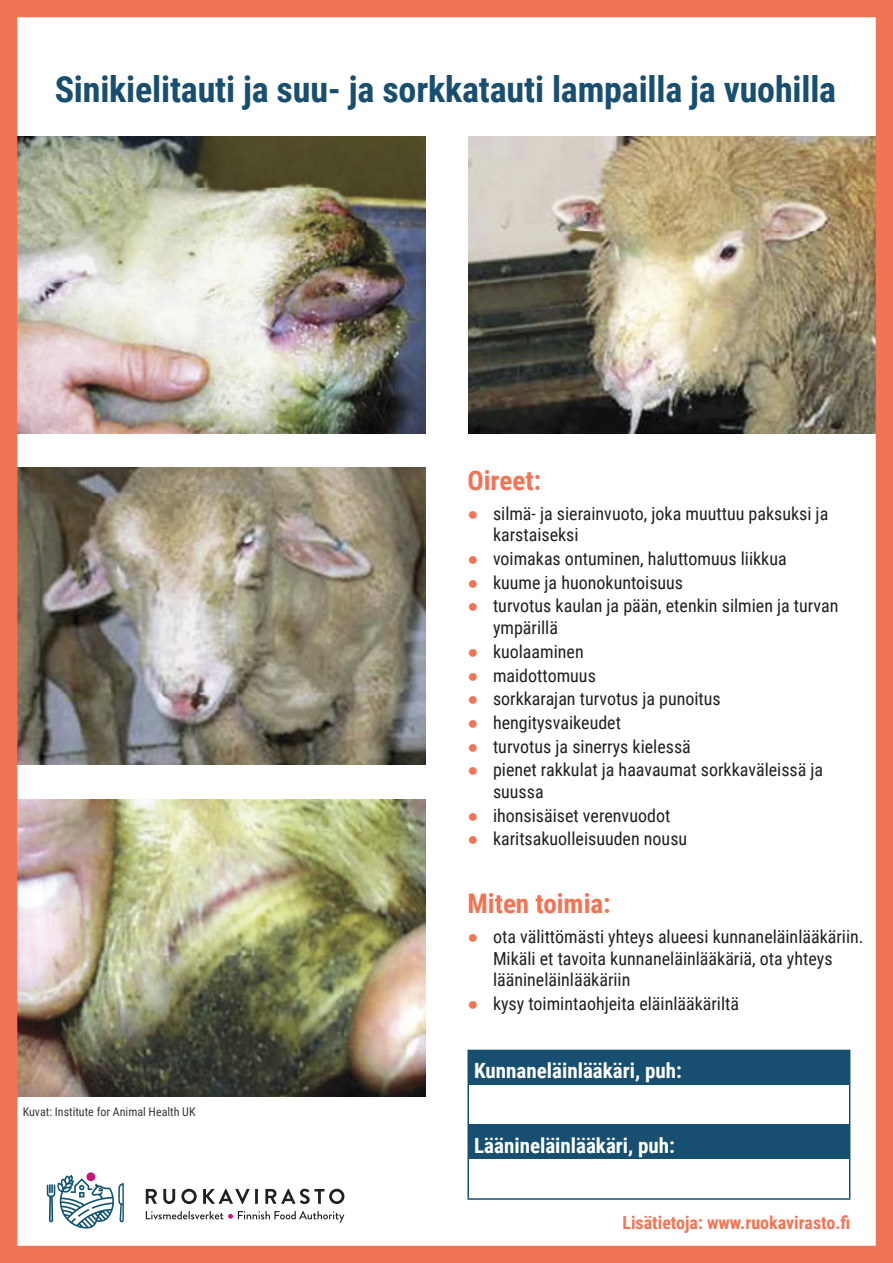
<style>
.page{position:relative;width:893px;height:1263px;background:#fff}
.page>*{position:absolute;margin:0;border:0;box-sizing:border-box;transform-origin:0 0}
.Pääotsikko{font:700 36px "Roboto Condensed";letter-spacing:-.005em;color:#184f71}
.v_o{font:700 27px "Roboto Condensed";color:#f37454}
.Alaotsikko{font:700 21px "Roboto Condensed";color:#fff}
.t1{font:18px/21.6px "Roboto Condensed";color:#231f20}
.pikku_v_o{font:700 18px "Roboto Condensed";color:#f37454}
.Kuvatiedot{font:12px "Roboto Condensed";color:#353841}
.s1{font-family:"Arial";color:#f37454}
</style>
<div class="page">
<img style="left:0;top:0;width:893px;height:1263px">
<p class="Pääotsikko" style="left:55px;top:63px;width:783px">Sinikielitauti ja suu- ja sorkkatauti lampailla ja vuohilla</p>
<p class="v_o" style="left:467px;top:461px;width:75px">Oireet:</p>
<p class="t1" style="left:493px;top:502px;width:337px;text-indent:-26px"><span class="s1">●</span> silmä- ja sierainvuoto, joka muuttuu paksuksi ja karstaiseksi</p>
<p class="t1" style="left:467px;top:547px;width:321px"><span class="s1">●</span> voimakas ontuminen, haluttomuus liikkua</p>
<p class="t1" style="left:467px;top:571px;width:217px"><span class="s1">●</span> kuume ja huonokuntoisuus</p>
<p class="t1" style="left:493px;top:595px;width:347px;text-indent:-26px"><span class="s1">●</span> turvotus kaulan ja pään, etenkin silmien ja turvan ympärillä</p>
<p class="t1" style="left:467px;top:640px;width:118px"><span class="s1">●</span> kuolaaminen</p>
<p class="t1" style="left:467px;top:664px;width:130px"><span class="s1">●</span> maidottomuus</p>
<p class="t1" style="left:467px;top:687px;width:255px"><span class="s1">●</span> sorkkarajan turvotus ja punoitus</p>
<p class="t1" style="left:467px;top:711px;width:155px"><span class="s1">●</span> hengitysvaikeudet</p>
<p class="t1" style="left:467px;top:735px;width:225px"><span class="s1">●</span> turvotus ja sinerrys kielessä</p>
<p class="t1" style="left:493px;top:758px;width:332px;text-indent:-26px"><span class="s1">●</span> pienet rakkulat ja haavaumat sorkkaväleissä ja suussa</p>
<p class="t1" style="left:467px;top:804px;width:204px"><span class="s1">●</span> ihonsisäiset verenvuodot</p>
<p class="t1" style="left:467px;top:828px;width:221px"><span class="s1">●</span> karitsakuolleisuuden nousu</p>
<p class="v_o" style="left:467px;top:884px;width:145px">Miten toimia:</p>
<p class="t1" style="left:493px;top:925px;width:372px;text-indent:-26px"><span class="s1">●</span> ota välittömästi yhteys alueesi kunnaneläinlääkäriin.<br>Mikäli et tavoita kunnaneläinlääkäriä, ota yhteys läänineläinlääkäriin</p>
<p class="t1" style="left:467px;top:992px;width:273px"><span class="s1">●</span> kysy toimintaohjeita eläinlääkäriltä</p>
<p class="Kuvatiedot" style="left:23px;top:1103px;width:174px">Kuvat: Institute for Animal Health UK</p>
<p class="Alaotsikko" style="left:474px;top:1056px;width:209px">Kunnaneläinlääkäri, puh:</p>
<p class="Alaotsikko" style="left:474px;top:1130px;width:202px">Läänineläinlääkäri, puh:</p>
<p class="pikku_v_o" style="left:622px;top:1209px;width:229px">Lisätietoja: www.ruokavirasto.fi</p>
</div>
